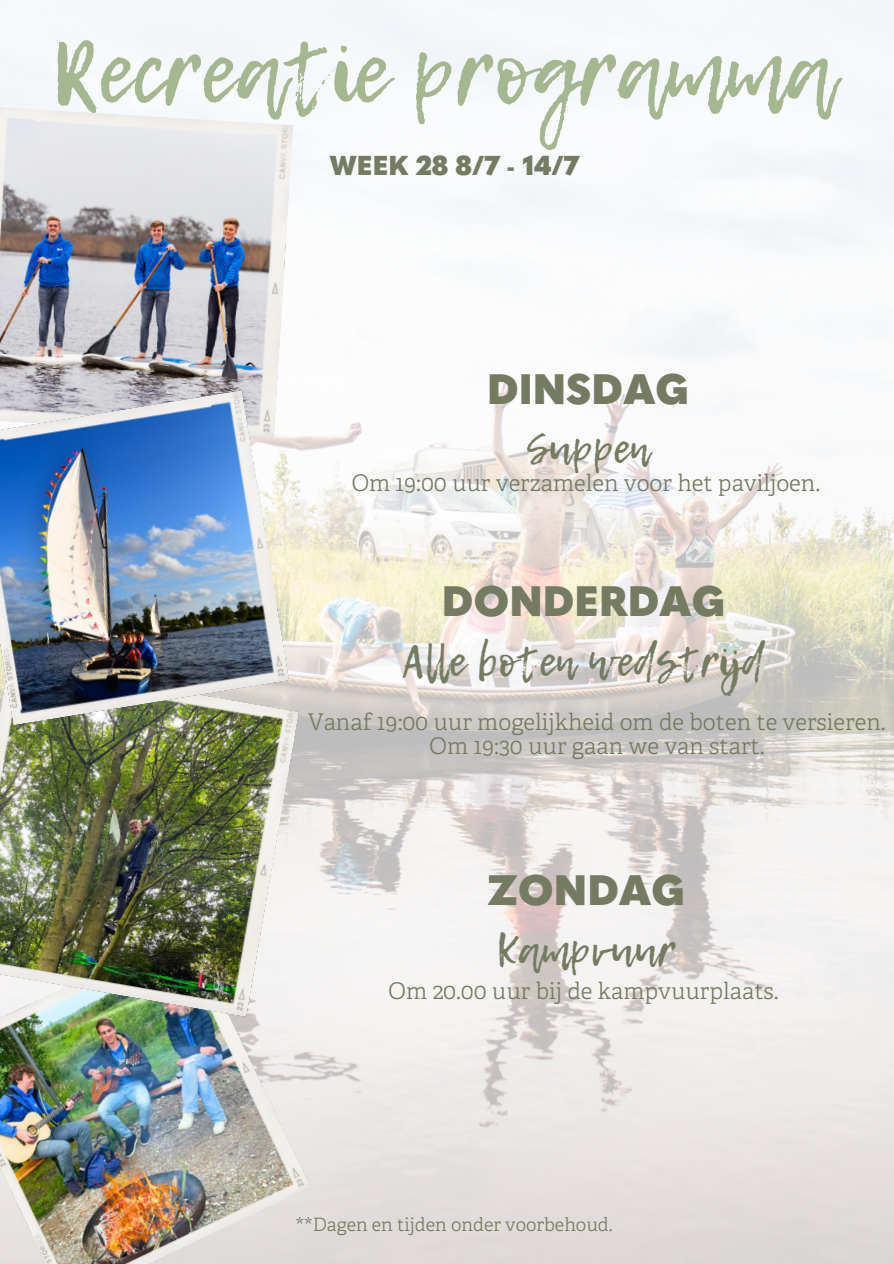
<style>
.page{position:relative;width:894px;height:1264px;background:#fff}
.page>*{position:absolute;margin:0;border:0;box-sizing:border-box;transform-origin:0 0}
.t1{font:87.75px "Lemon Tuesday";color:#a5b791}
.t2{font:42px/59.7px "Lemon Tuesday";color:#757b62}
.t3{font:900 42px/59.7px "Quasimoda";color:#757b62;text-align:center}
.t4{font:900 27px "Quasimoda";color:#757b62}
.t5{font:300 22.95px/23.7px "Adelle";color:#757b62;text-align:center}
.t6{font:300 18.45px "Adelle";color:#757b62}
.s1{font-family:"Lemon Tuesday";font-weight:400}
.s2{font-family:"Quasimoda";font-weight:900}
</style>
<div class="page">
<img style="left:0;top:0;width:893px;height:1263px">
<img style="left:0;top:928px;width:311px;height:335px">
<img style="left:0;top:661px;width:299px;height:356px">
<img style="left:0;top:107px;width:293px;height:331px">
<img style="left:0;top:390px;width:289px;height:335px">
<p class="t1" style="left:51px;top:6px;width:782px">Recreatie programma</p>
<p class="t4" style="left:329px;top:150px;width:251px">WEEK 28 8/7 - 14/7</p>
<h4 class="t3" style="left:487px;top:359px;width:203px">DINSDAG<br><span class="s1">Suppen</span></h4>
<p class="t5" style="left:351px;top:473px;width:470px">Om 19:00 uur verzamelen voor het paviljoen.</p>
<h4 class="t2" style="left:402px;top:571px;width:363px;text-align:center"><span class="s2">DONDERDAG<br></span>Alle boten wedstrijd</h4>
<h2 class="t5" style="left:308px;top:712px;width:578px">Vanaf 19:00 uur mogelijkheid om de boten te versieren.<br>Om 19:30 uur gaan we van start.</h2>
<h2 class="t2" style="left:487px;top:860px;width:199px"><span class="s2">ZONDAG<br></span>Kampvuur</h2>
<p class="t5" style="left:388px;top:980px;width:392px">Om 20.00 uur bij de kampvuurplaats.</p>
<p class="t6" style="left:295px;top:1214px;width:319px">**Dagen en tijden onder voorbehoud.</p>
</div>
